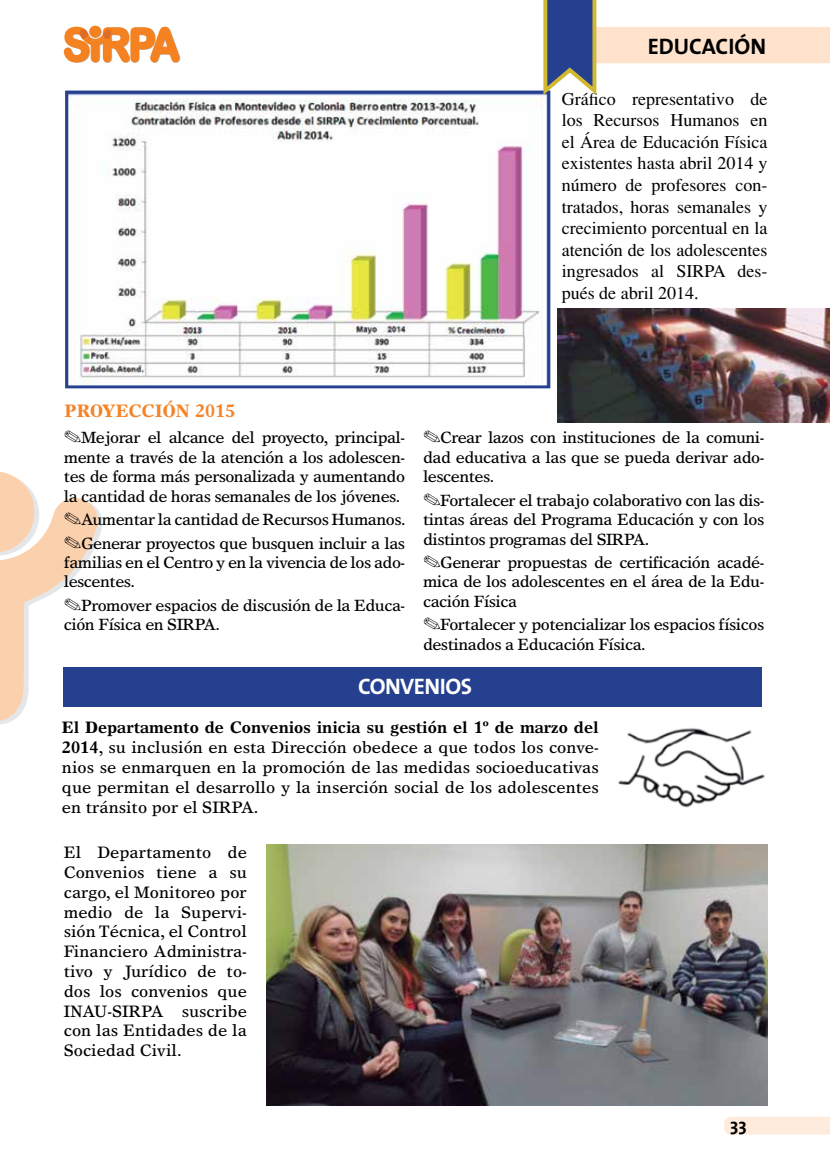
<style>
.page{position:relative;width:830px;height:1170px;background:#fff}
.page>*{position:absolute;margin:0;border:0;box-sizing:border-box;transform-origin:0 0}
.t1{font:700 22.5px "The Sans";color:#fff}
.t2{font:700 22.5px "The Sans";color:#000}
.t3{font:18px/21.6px "Times";color:#000;text-align:justify}
.t4{font:700 18px "Times Europa";color:#f48429}
.t5{font:700 18px "The Sans";color:#000}
.t6{font:16.5px/19.8px "Times Europa";color:#000;text-align:justify}
.t7{font:16.2px/19.5px "Times Europa";letter-spacing:-.03em;color:#000;text-align:justify}
.s1{font-weight:700}
</style>
<div class="page">
<div style="left:724px;top:1116px;width:105px;height:18px;background:#feebdb"></div>
<div style="left:90px;top:26px;width:12px;height:12px;background:#ec9448;border-radius:50%"></div>
<div style="left:89px;top:26px;width:12px;height:12px;background:#f58220;border-radius:50%"></div>
<svg style="left:64px;top:27px;width:116px;height:36px"></svg>
<img style="left:69px;top:94px;width:477px;height:290px">
<div style="left:65px;top:90px;width:485px;height:298px;border:3px solid #25408f"></div>
<img style="left:557px;top:308px;width:272px;height:114px">
<div style="left:63px;top:667px;width:698px;height:40px;background:#25408f"></div>
<img style="left:618px;top:728px;width:147px;height:80px">
<img style="left:266px;top:844px;width:501px;height:261px">
<svg style="left:541px;top:0;width:288px;height:99px"></svg>
<svg style="left:0;top:471px;width:103px;height:253px"></svg>
<h1 class="t2" style="left:647px;top:27px;width:120px">EDUCACIÓN</h1>
<p class="t3" style="left:561px;top:88px;width:207px">Gráfico representativo de los Recursos Humanos en el Área de Educación Física existentes hasta abril 2014 y número de profesores con&shy;tratados, horas semanales y crecimiento porcentual en la atención de los adolescentes ingresados al SIRPA des&shy;pués de abril 2014.</p>
<p class="t4" style="left:65px;top:400px;width:26px">Proyección</p>
<p class="t4" style="left:195px;top:400px;width:42px">2015</p>
<p class="t7" style="left:64px;top:428px;width:342px;text-indent:17px">Mejorar el alcance del proyecto, principal&shy;mente a través de la atención a los adolescen&shy;tes de forma más personalizada y aumentando la cantidad de horas semanales de los jóvenes.</p>
<p class="t7" style="left:81px;top:507px;width:326px;line-height:23.4px">Aumentar la cantidad de Recursos Humanos.<br>Generar proyectos que busquen incluir a las</p>
<p class="t7" style="left:64px;top:552px;width:342px">familias en el Centro y en la vivencia de los ado&shy;lescentes.</p>
<p class="t7" style="left:64px;top:595px;width:342px;text-indent:17px">Promover espacios de discusión de la Educa&shy;ción Física en SIRPA.</p>
<p class="t7" style="left:423px;top:428px;width:342px;text-indent:17px">Crear lazos con instituciones de la comuni&shy;dad educativa a las que se pueda derivar ado&shy;lescentes.</p>
<p class="t7" style="left:423px;top:490px;width:342px;text-indent:17px">Fortalecer el trabajo colaborativo con las dis&shy;tintas áreas del Programa Educación y con los distintos programas del SIRPA.</p>
<p class="t7" style="left:423px;top:552px;width:342px;text-indent:17px">Generar propuestas de certificación acadé&shy;mica de los adolescentes en el área de la Edu&shy;cación Física</p>
<p class="t7" style="left:423px;top:614px;width:342px;text-indent:17px">Fortalecer y potencializar los espacios físicos destinados a Educación Física.</p>
<h1 class="t1" style="left:358px;top:667px;width:115px">CONVENIOS</h1>
<p class="t6" style="left:62px;top:717px;width:538px"><span class="s1">El Departamento de Convenios inicia su gestión el 1º de marzo del 2014</span>, su inclusión en esta Dirección obedece a que todos los conve&shy;nios se enmarquen en la promoción de las medidas socioeducativas que permitan el desarrollo y la inserción social de los adolescentes en tránsito por el SIRPA.</p>
<p class="t6" style="left:64px;top:842px;width:184px">El Departamento de Convenios tiene a su cargo, el Monitoreo por medio de la Supervi&shy;sión Técnica, el Control Financiero Administra&shy;tivo y Jurídico de to&shy;dos los convenios que INAU-SIRPA suscribe con las Entidades de la Sociedad Civil.</p>
<p class="t5" style="left:729px;top:1109px;width:18px">33</p>
</div>
